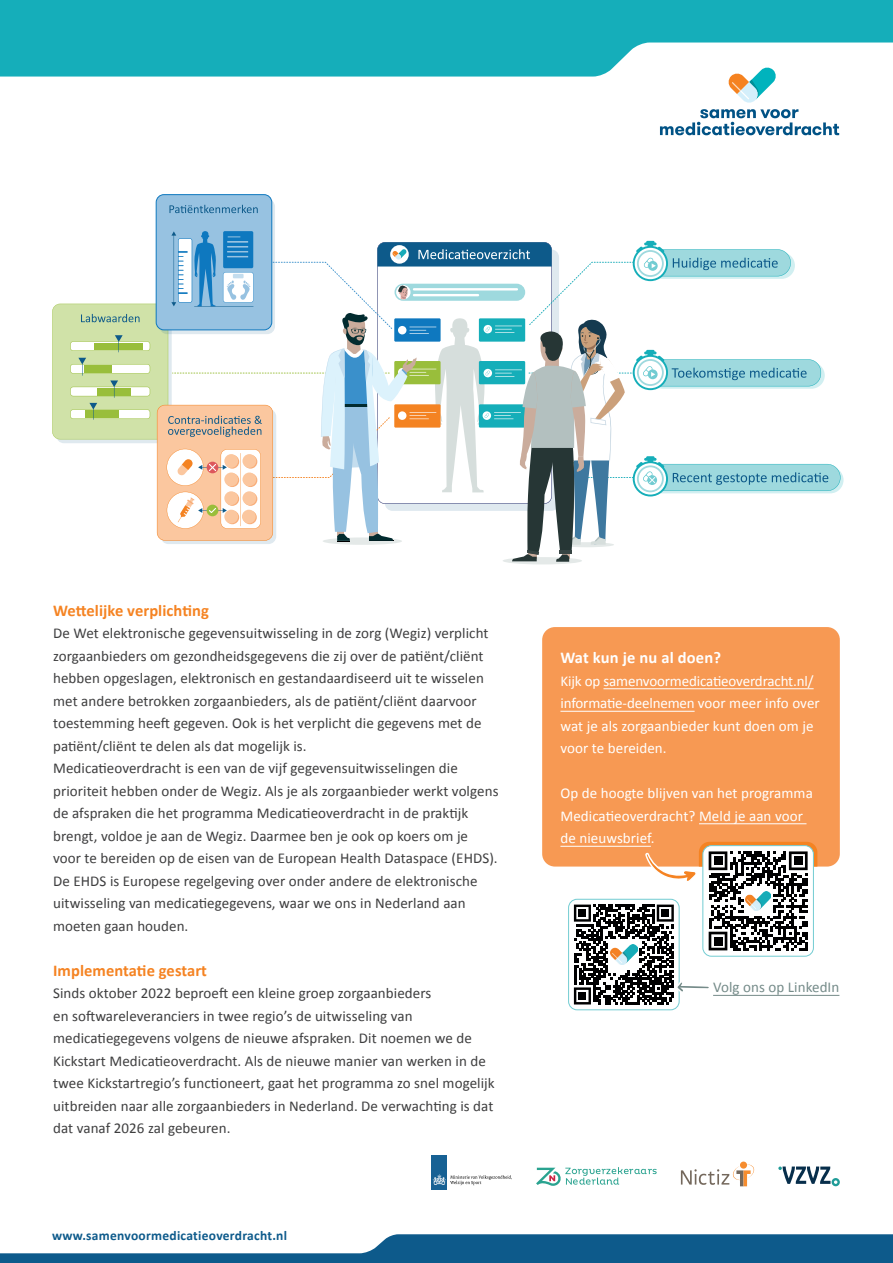
<style>
.page{position:relative;width:893px;height:1263px;background:#fff}
.page>*{position:absolute;margin:0;border:0;box-sizing:border-box;transform-origin:0 0}
.t1{font:700 16.5px "Calibri";letter-spacing:.005em;color:#f58322}
.t2{font:700 16.5px "Calibri";letter-spacing:.01em;color:#fff}
.t3{font:15px/22.5px "Calibri";letter-spacing:.005em;color:#3e3e3f}
.t4{font:15px/22.5px "Calibri";letter-spacing:.005em;color:#fff}
.t5{font:15px "Calibri";letter-spacing:.005em;color:#758b89}
.t6{font:700 13.5px "Calibri";letter-spacing:.02em;color:#0d5a8b}
</style>
<div class="page">
<svg style="left:660px;top:109px;width:179px;height:26px"></svg>
<svg style="left:728px;top:77px;width:48px;height:26px"></svg>
<svg style="left:0;top:0;width:893px;height:77px;background:#35b9c3"></svg>
<svg style="left:0;top:1234px;width:893px;height:29px"></svg>
<div style="left:542px;top:627px;width:298px;height:239px;background:#f79953;border-radius:13px"></div>
<hr style="left:603px;top:688px;width:211px;height:1px;background:#fff">
<hr style="left:560px;top:711px;width:135px;height:1px;background:#fff">
<hr style="left:699px;top:823px;width:107px;height:1px;background:#fff">
<hr style="left:560px;top:846px;width:91px;height:1px;background:#fff">
<div style="left:503px;top:557px;width:79px;height:7px;background:#e4e9e8;border-radius:50%"></div>
<div style="left:156px;top:195px;width:116px;height:135px;background:#97c2e1;border-radius:8px"></div>
<div style="left:156px;top:194px;width:116px;height:136px;border:1px solid #0e78bf;border-radius:8px"></div>
<svg style="left:169px;top:205px;width:89px;height:8px"></svg>
<svg style="left:52px;top:231px;width:788px;height:331px"></svg>
<div style="left:568px;top:899px;width:111px;height:111px;border:1px solid #72ccd2;border-radius:9px"></div>
<svg style="left:573px;top:905px;width:96px;height:100px"></svg>
<hr style="left:713px;top:995px;width:126px;height:1px;background:#758b89">
<svg style="left:574px;top:842px;width:243px;height:162px"></svg>
<svg style="left:778px;top:1166px;width:62px;height:20px"></svg>
<svg style="left:681px;top:1164px;width:74px;height:22px"></svg>
<div style="left:740px;top:1161px;width:7px;height:8px;background:#f68d2f;border-radius:50%"></div>
<svg style="left:536px;top:1167px;width:121px;height:19px"></svg>
<div style="left:432px;top:1155px;width:15px;height:34px;background:#176194"></div>
<svg style="left:433px;top:1174px;width:79px;height:11px"></svg>
<p class="t1" style="left:53px;top:600px;width:157px">Wettelijke verplichting</p>
<p class="t3" style="left:53px;top:622px;width:447px">De Wet elektronische gegevensuitwisseling in de zorg (Wegiz) verplicht zorgaanbieders om gezondheidsgegevens die zij over de patiënt/cliënt hebben opgeslagen, elektronisch en gestandaardiseerd uit te wisselen met andere betrokken zorgaanbieders, als de patiënt/cliënt daarvoor toestemming heeft gegeven. Ook is het verplicht die gegevens met de patiënt/cliënt te delen als dat mogelijk is.<br>Medicatieoverdracht is een van de vijf gegevensuitwisselingen die prioriteit hebben onder de Wegiz. Als je als zorgaanbieder werkt volgens de afspraken die het programma Medicatieoverdracht in de praktijk brengt, voldoe je aan de Wegiz. Daarmee ben je ook op koers om je voor te bereiden op de eisen van de European Health Dataspace (EHDS).<br>De EHDS is Europese regelgeving over onder andere de elektronische uitwisseling van medicatiegegevens, waar we ons in Nederland aan moeten gaan houden.</p>
<p class="t1" style="left:53px;top:960px;width:155px">Implementatie gestart</p>
<p class="t3" style="left:53px;top:982px;width:443px">Sinds oktober 2022 beproeft een kleine groep zorgaanbieders<br>en softwareleveranciers in twee regio’s de uitwisseling van medicatiegegevens volgens de nieuwe afspraken. Dit noemen we de Kickstart Medicatieoverdracht. Als de nieuwe manier van werken in de twee Kickstartregio’s functioneert, gaat het programma zo snel mogelijk uitbreiden naar alle zorgaanbieders in Nederland. De verwachting is dat dat vanaf 2026 zal gebeuren.</p>
<p class="t6" style="left:52px;top:1227px;width:236px">www.samenvoormedicatieoverdracht.nl</p>
<p class="t2" style="left:560px;top:647px;width:162px">Wat kun je nu al doen?</p>
<p class="t4" style="left:560px;top:669px;width:261px">Kijk op samenvoormedicatieoverdracht.nl/ informatie-deelnemen voor meer info over wat je als zorgaanbieder kunt doen om je voor te bereiden.</p>
<p class="t4" style="left:560px;top:782px;width:254px">Op de hoogte blijven van het programma<br>Medicatieoverdracht? Meld je aan voor de nieuwsbrief.</p>
<p class="t5" style="left:713px;top:977px;width:128px">Volg ons op LinkedIn</p>
</div>
